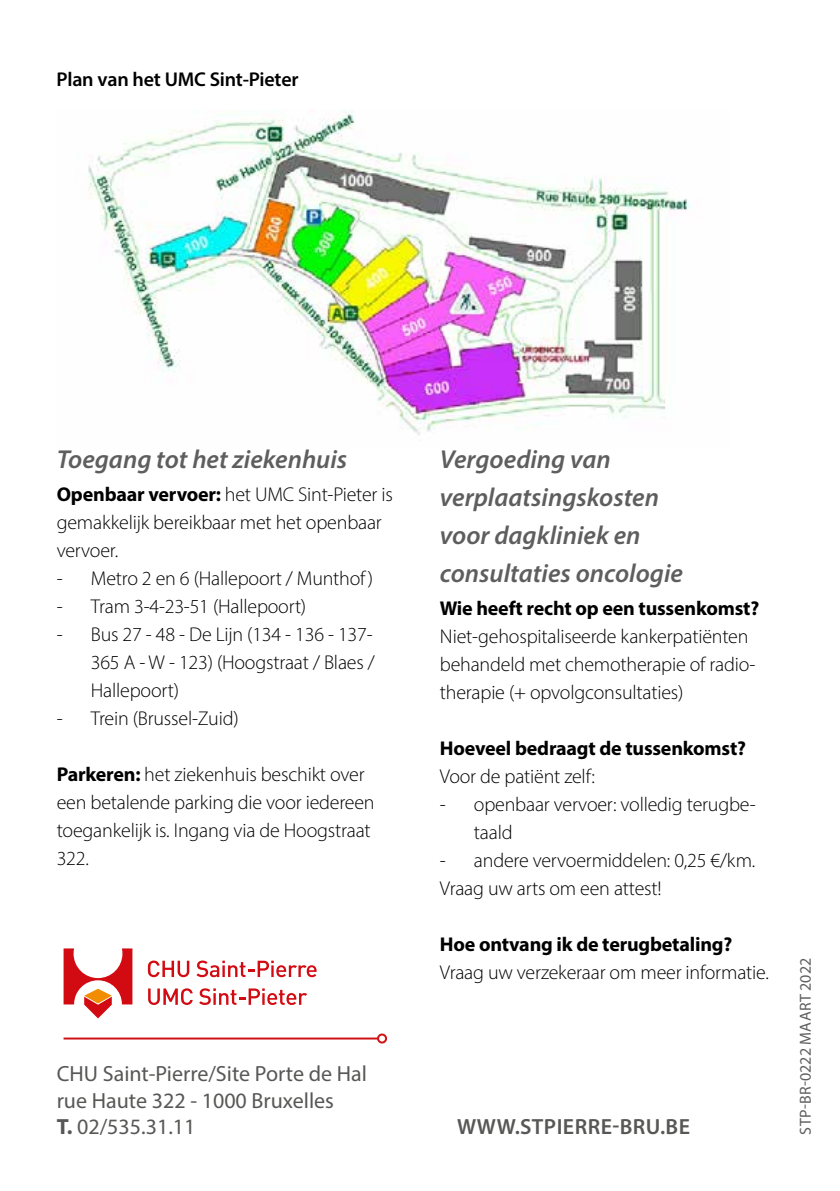
<style>
.page{position:relative;width:840px;height:1191px;background:#fff}
.page>*{position:absolute;margin:0;border:0;box-sizing:border-box;transform-origin:0 0}
.t1{font:italic 600 26px/38px "Myriad Pro";color:#5f5e5e}
.t2{font:22px/26.4px "Myriad Pro";color:#575756}
.t3{font:600 22px "Myriad Pro";letter-spacing:.02em;color:#575756}
.t4{font:300 20px/28px "Myriad Pro";letter-spacing:-.01em;color:#000}
.t5{font:700 20px "Myriad Pro";letter-spacing:-.01em;color:#000}
.t6{font:600 20px "Myriad Pro";letter-spacing:-.01em;color:#000}
.t7{font:16px "Myriad Pro";letter-spacing:.01em;color:#5f5e5e}
.s1{font-weight:700}
</style>
<div class="page">
<svg style="left:63px;top:948px;width:69px;height:70px"></svg>
<svg style="left:148px;top:960px;width:41px;height:17px"></svg>
<svg style="left:196px;top:960px;width:120px;height:17px"></svg>
<svg style="left:148px;top:988px;width:45px;height:17px"></svg>
<svg style="left:199px;top:988px;width:108px;height:17px"></svg>
<hr style="left:63px;top:1037px;width:315px;height:2px;background:#cf1417">
<div style="left:377px;top:1033px;width:10px;height:10px;border:2px solid #cf1417;border-radius:50%"></div>
<img style="left:88px;top:109px;width:603px;height:326px">
<p class="t6" style="left:56px;top:66px;width:243px">Plan van het UMC Sint-Pieter</p>
<h1 class="t1" style="left:57px;top:439px;width:292px">Toegang tot het ziekenhuis</h1>
<p class="t4" style="left:57px;top:480px;width:337px"><span class="s1">Openbaar vervoer:</span> het UMC Sint-Pieter is gemakkelijk bereikbaar met het openbaar vervoer.</p>
<p class="t4" style="left:57px;top:564px;width:317px">- Metro 2 en 6 (Hallepoort / Munthof )</p>
<p class="t4" style="left:57px;top:592px;width:251px">- Tram 3-4-23-51 (Hallepoort)</p>
<p class="t4" style="left:91px;top:620px;width:285px;text-align:justify;text-indent:-34px">- Bus 27 - 48 - De Lijn (134 - 136 - 137- 365 A - W - 123) (Hoogstraat / Blaes / Hallepoort)</p>
<p class="t4" style="left:57px;top:704px;width:183px">- Trein (Brussel-Zuid)</p>
<p class="t4" style="left:57px;top:760px;width:319px"><span class="s1">Parkeren:</span> het ziekenhuis beschikt over een betalende parking die voor iedereen toegankelijk is. Ingang via de Hoogstraat<br>322.</p>
<p class="t2" style="left:57px;top:1060px;width:311px">CHU Saint-Pierre/Site Porte de Hal rue Haute 322 - 1000 Bruxelles<br><span class="s1">T.</span> 02/535.31.11</p>
<h1 class="t1" style="left:439px;top:439px;width:244px">Vergoeding van verplaatsingskosten voor dagkliniek en consultaties oncologie</h1>
<p class="t5" style="left:439px;top:595px;width:321px">Wie heeft recht op een tussenkomst?</p>
<p class="t4" style="left:439px;top:622px;width:317px">Niet-gehospitaliseerde kankerpatiënten behandeld met chemotherapie of radio&shy;therapie (+ opvolgconsultaties)</p>
<p class="t5" style="left:439px;top:735px;width:307px">Hoeveel bedraagt de tussenkomst?</p>
<p class="t4" style="left:439px;top:762px;width:156px">Voor de patiënt zelf:</p>
<p class="t4" style="left:473px;top:790px;width:283px;text-indent:-34px">- openbaar vervoer: volledig terugbe&shy;taald</p>
<p class="t4" style="left:439px;top:846px;width:317px">- andere vervoermiddelen: 0,25 €/km.<br>Vraag uw arts om een attest!</p>
<p class="t5" style="left:439px;top:931px;width:294px">Hoe ontvang ik de terugbetaling?</p>
<p class="t4" style="left:439px;top:958px;width:330px">Vraag uw verzekeraar om meer informatie.</p>
<p class="t3" style="left:457px;top:1112px;width:234px">WWW.STPIERRE-BRU.BE</p>
<p class="t7" style="left:795px;top:1134px;width:178px;rotate:-90deg">STP-BR-0222 MAART 2022</p>
</div>
